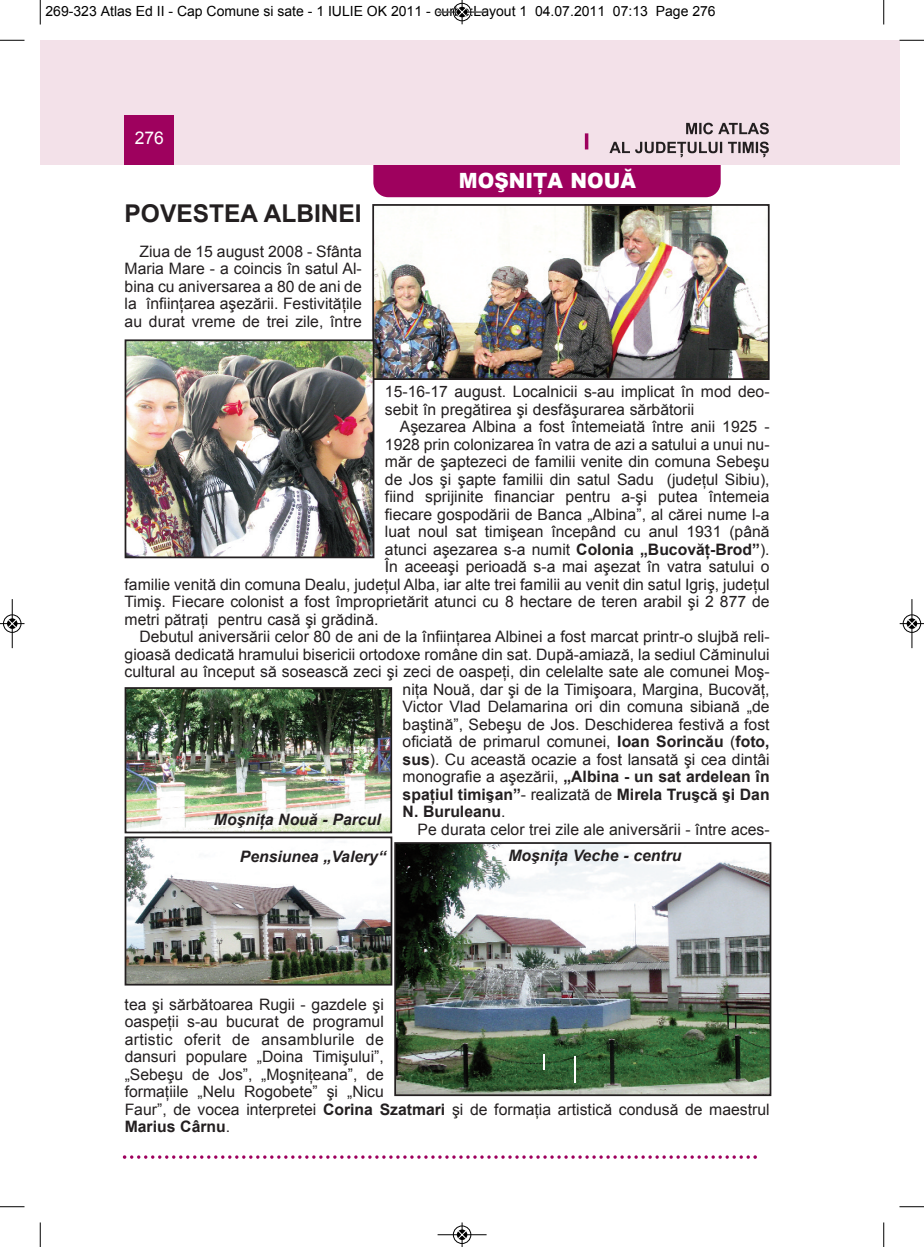
<style>
.page{position:relative;width:924px;height:1247px;background:#fff}
.page>*{position:absolute;margin:0;border:0;box-sizing:border-box;transform-origin:0 0}
.t1{font:700 24.5px "Arial";color:#231f20}
.t2{font:900 21px "Arial";color:#fff;scale:.95 1}
.t3{font:17.5px "Arial";color:#fff}
.t4{font:15.75px/17.5px "Arial";color:#231f20}
.t5{font:700 15.75px "Arial";color:#231f20}
.t6{font:italic 700 15.75px "Arial";color:#231f20}
.t7{font:14px "Arial";color:#000}
.s1{font-weight:700}
.s2{font-weight:400}
</style>
<div class="page">
<div style="left:884px;top:40px;width:15px;height:124px;background:#f3e1e9"></div>
<div style="left:373px;top:134px;width:348px;height:63px;background:#9e015e;border-radius:15px"></div>
<div style="left:40px;top:40px;width:844px;height:124px;background:#f3e1e9"></div>
<div style="left:125px;top:115px;width:49px;height:49px;background:#9e015e"></div>
<hr style="left:585px;top:133px;width:3px;height:16px;background:#9e015e">
<svg style="left:686px;top:123px;width:83px;height:11px"></svg>
<svg style="left:609px;top:142px;width:160px;height:15px"></svg>
<img style="left:375px;top:207px;width:391px;height:170px">
<div style="left:372px;top:204px;width:397px;height:176px;border:2px solid #231f20"></div>
<img style="left:128px;top:342px;width:243px;height:213px">
<div style="left:125px;top:339px;width:249px;height:219px;border:2px solid #231f20"></div>
<img style="left:128px;top:690px;width:261px;height:140px">
<div style="left:125px;top:687px;width:267px;height:146px;border:2px solid #231f20"></div>
<img style="left:128px;top:839px;width:261px;height:143px">
<div style="left:125px;top:836px;width:267px;height:149px;border:2px solid #231f20"></div>
<img style="left:397px;top:845px;width:371px;height:247px">
<div style="left:394px;top:842px;width:377px;height:253px;border:2px solid #231f20"></div>
<svg style="left:123px;top:1155px;width:634px;height:3px"></svg>
<svg style="left:543px;top:1053px;width:2px;height:16px"></svg>
<hr style="left:574px;top:1056px;width:2px;height:26px;background:#fff">
<svg style="left:40px;top:0;width:1px;height:24px"></svg>
<svg style="left:0;top:40px;width:24px;height:1px"></svg>
<svg style="left:883px;top:0;width:1px;height:24px"></svg>
<svg style="left:899px;top:40px;width:25px;height:1px"></svg>
<svg style="left:40px;top:1222px;width:1px;height:24px"></svg>
<svg style="left:0;top:1206px;width:24px;height:1px"></svg>
<svg style="left:883px;top:1222px;width:1px;height:24px"></svg>
<svg style="left:899px;top:1206px;width:25px;height:1px"></svg>
<hr style="left:438px;top:12px;width:48px;height:1px;background:#000">
<div style="left:453px;top:3px;width:18px;height:18px;border:1px solid #000;border-radius:50%"></div>
<svg style="left:458px;top:0;width:8px;height:24px"></svg>
<hr style="left:438px;top:1234px;width:48px;height:1px;background:#000">
<div style="left:453px;top:1225px;width:18px;height:18px;border:1px solid #000;border-radius:50%"></div>
<svg style="left:458px;top:1222px;width:8px;height:24px"></svg>
<div style="left:3px;top:614px;width:19px;height:19px;border:1px solid #fff;border-radius:50%"></div>
<hr style="left:12px;top:599px;width:1px;height:49px;background:#000">
<div style="left:3px;top:614px;width:18px;height:18px;border:1px solid #000;border-radius:50%"></div>
<svg style="left:0;top:619px;width:24px;height:9px"></svg>
<div style="left:902px;top:614px;width:19px;height:19px;border:1px solid #fff;border-radius:50%"></div>
<hr style="left:911px;top:599px;width:1px;height:49px;background:#000">
<div style="left:903px;top:614px;width:18px;height:18px;border:1px solid #000;border-radius:50%"></div>
<svg style="left:900px;top:619px;width:24px;height:9px"></svg>
<p class="t7" style="left:46px;top:3px;width:672px">269-323 Atlas Ed II - Cap Comune si sate - 1 IULIE OK 2011 - curbe:Layout 1 04.07.2011 07:13 Page 276</p>
<p class="t3" style="left:135px;top:128px;width:31px">276</p>
<h1 class="t1" style="left:125px;top:200px;width:239px">POVESTEA ALBINEI</h1>
<p class="t4" style="left:125px;top:243px;width:239px;text-align:justify;text-indent:15px">Ziua de 15 august 2008 - Sfânta Maria Mare - a coincis în satul Al&shy;bina cu aniversarea a 80 de ani de la înfiinţarea aşezării. Festivităţile au durat vreme de trei zile, între</p>
<h2 class="t2" style="left:459px;top:165px;width:188px">MOŞNIŢA NOUĂ</h2>
<p class="t4" style="left:385px;top:383px;width:386px">15-16-17 august. Localnicii s-au implicat în mod deo&shy;sebit în pregătirea şi desfăşurarea sărbătorii</p>
<p class="t4" style="left:400px;top:418px;width:371px">Aşezarea Albina a fost întemeiată între anii 1925 -</p>
<p class="t4" style="left:385px;top:435px;width:386px">1928 prin colonizarea în vatra de azi a satului a unui nu-</p>
<p class="t4" style="left:385px;top:453px;width:386px">măr de şaptezeci de familii venite din comuna Sebeşu</p>
<p class="t4" style="left:385px;top:470px;width:386px">de Jos şi şapte familii din satul Sadu (judeţul Sibiu),</p>
<p class="t4" style="left:385px;top:488px;width:386px">fiind sprijinite financiar pentru a-şi putea întemeia</p>
<p class="t4" style="left:385px;top:505px;width:386px">fiecare gospodării de Banca „Albina”, al cărei nume l-a</p>
<p class="t4" style="left:385px;top:523px;width:386px">luat noul sat timişean începând cu anul 1931 (până</p>
<p class="t4" style="left:385px;top:540px;width:386px">atunci aşezarea s-a numit <span class="s1">Colonia „Bucovăţ-Brod”</span>).</p>
<p class="t4" style="left:385px;top:558px;width:386px">În aceeaşi perioadă s-a mai aşezat în vatra satului o</p>
<p class="t4" style="left:125px;top:575px;width:646px">familie venită din comuna Dealu, judeţul Alba, iar alte trei familii au venit din satul Igriş, judeţul</p>
<p class="t4" style="left:125px;top:593px;width:646px">Timiş. Fiecare colonist a fost împroprietărit atunci cu 8 hectare de teren arabil şi 2 877 de</p>
<p class="t4" style="left:125px;top:610px;width:255px">metri pătraţi pentru casă şi grădină.</p>
<p class="t4" style="left:139px;top:628px;width:631px">Debutul aniversării celor 80 de ani de la înfiinţarea Albinei a fost marcat printr-o slujbă reli-</p>
<p class="t4" style="left:125px;top:645px;width:646px">gioasă dedicată hramului bisericii ortodoxe române din sat. După-amiază, la sediul Căminului</p>
<p class="t4" style="left:125px;top:663px;width:646px">cultural au început să sosească zeci şi zeci de oaspeţi, din celelalte sate ale comunei Moş-</p>
<p class="t4" style="left:403px;top:680px;width:368px">niţa Nouă, dar şi de la Timişoara, Margina, Bucovăţ,</p>
<p class="t4" style="left:403px;top:698px;width:368px">Victor Vlad Delamarina ori din comuna sibiană „de</p>
<p class="t4" style="left:403px;top:715px;width:368px">baştină”, Sebeşu de Jos. Deschiderea festivă a fost</p>
<p class="t4" style="left:403px;top:733px;width:368px">oficiată de primarul comunei, <span class="s1">Ioan Sorincău</span> (<span class="s1">foto,</span></p>
<p class="t4" style="left:403px;top:750px;width:368px"><span class="s1">sus</span>). Cu această ocazie a fost lansată şi cea dintâi</p>
<p class="t5" style="left:403px;top:768px;width:368px"><span class="s2">monografie a aşezării,</span> „Albina - un sat ardelean în</p>
<p class="t5" style="left:403px;top:785px;width:368px">spaţiul timişan”<span class="s2">- realizată de</span> Mirela Truşcă şi Dan</p>
<p class="t5" style="left:403px;top:803px;width:104px">N. Buruleanu<span class="s2">.</span></p>
<p class="t4" style="left:417px;top:820px;width:354px">Pe durata celor trei zile ale aniversării - între aces-</p>
<p class="t6" style="left:214px;top:810px;width:168px">Moşniţa Nouă - Parcul</p>
<p class="t6" style="left:240px;top:847px;width:148px">Pensiunea „Valery“</p>
<p class="t6" style="left:508px;top:846px;width:175px">Moşniţa Veche - centru</p>
<p class="t4" style="left:125px;top:995px;width:646px">tea şi sărbătoarea Rugii - gazdele şi<br>oaspeţii s-au bucurat de programul<br>artistic oferit de ansamblurile de<br>dansuri populare „Doina Timişului”,<br>„Sebeşu de Jos”, „Moşniţeana”, de<br>formaţiile „Nelu Rogobete” şi „Nicu<br>Faur”, de vocea interpretei <span class="s1">Corina Szatmari</span> şi de formaţia artistică condusă de maestrul <span class="s1">Marius Cârnu</span>.</p>
</div>
